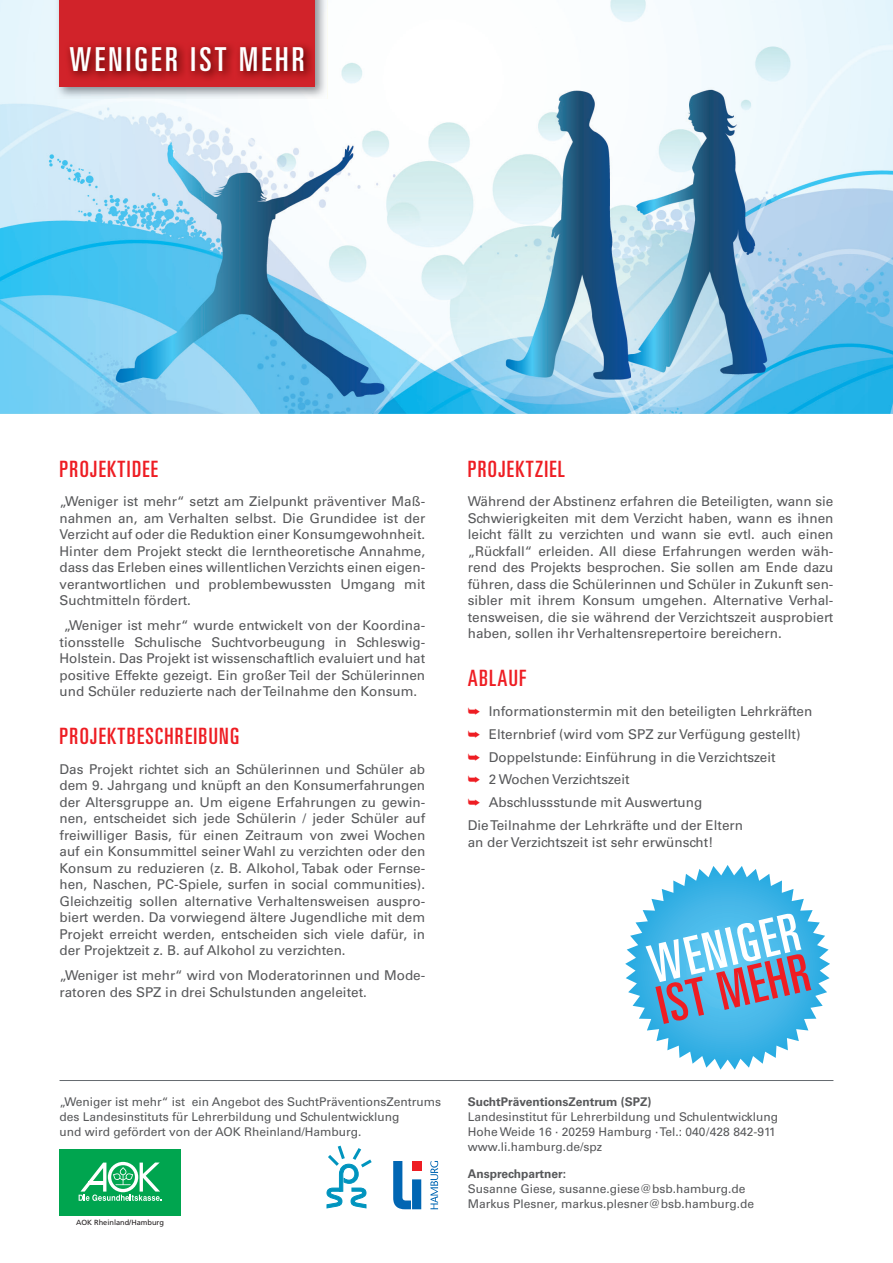
<style>
.page{position:relative;width:893px;height:1263px;background:#fff}
.page>*{position:absolute;margin:0;border:0;box-sizing:border-box;transform-origin:0 0}
.t1{font:ultra-condensed 33px "Univers LT";letter-spacing:.1em;color:#fff}
.t2{font:ultra-condensed 22.5px "Univers LT";letter-spacing:.06em;color:#ee1d23}
.t3{font:13.5px/16.5px "Univers LT";color:#57585a;text-align:justify}
.t4{font:12px/15px "Univers LT";color:#57585a}
.t5{font:700 12px "Univers LT";color:#57585a}
.t6{font:7.5px "Frutiger LT";color:#231f20}
.s1{color:#ee1d23}
</style>
<div class="page">
<img style="left:0;top:0;width:893px;height:414px">
<img style="left:55px;top:0;width:272px;height:99px">
<div style="left:60px;top:0;width:255px;height:86px;background:#d1232a"></div>
<img style="left:68px;top:44px;width:244px;height:35px">
<hr style="left:60px;top:1080px;width:773px;height:1px;background:#666b70">
<svg style="left:430px;top:1161px;width:8px;height:48px"></svg>
<svg style="left:393px;top:1161px;width:18px;height:48px"></svg>
<div style="left:412px;top:1179px;width:9px;height:30px;background:#0166b3"></div>
<div style="left:412px;top:1161px;width:9px;height:9px;background:#ee1d23"></div>
<svg style="left:326px;top:1145px;width:46px;height:63px"></svg>
<svg style="left:625px;top:865px;width:205px;height:205px"></svg>
<div style="left:60px;top:1149px;width:121px;height:67px;background:#00a54f"></div>
<svg style="left:79px;top:1162px;width:83px;height:39px"></svg>
<h1 class="t1" style="left:69px;top:40px;width:237px">WENIGER IST MEHR</h1>
<h2 class="t2" style="left:60px;top:456px;width:100px">PROJEKTIDEE</h2>
<p class="t3" style="left:60px;top:493px;width:367px">„Weniger ist mehr“ setzt am Zielpunkt präventiver Maß&shy;nahmen an, am Verhalten selbst. Die Grundidee ist der Verzicht auf oder die Reduktion einer Konsumgewohnheit.<br>Hinter dem Projekt steckt die lerntheoretische Annahme, dass das Erleben eines willentlichen Verzichts einen eigen&shy;verantwortlichen und problembewussten Umgang mit Suchtmitteln fördert.</p>
<p class="t3" style="left:60px;top:617px;width:367px;text-align:center">„Weniger ist mehr“ wurde entwickelt von der Koordina&shy;tionsstelle Schulische Suchtvorbeugung in Schleswig-Holstein. Das Projekt ist wissenschaftlich evaluiert und hat positive Effekte gezeigt. Ein großer Teil der Schülerinnen und Schüler reduzierte nach der Teilnahme den Konsum.</p>
<h2 class="t2" style="left:60px;top:724px;width:181px">PROJEKTBESCHREIBUNG</h2>
<p class="t3" style="left:60px;top:761px;width:367px">Das Projekt richtet sich an Schülerinnen und Schüler ab dem 9. Jahrgang und knüpft an den Konsumerfahrungen der Altersgruppe an. Um eigene Erfahrungen zu gewin&shy;nen, entscheidet sich jede Schülerin / jeder Schüler auf freiwilliger Basis, für einen Zeitraum von zwei Wochen auf ein Konsummittel seiner Wahl zu verzichten oder den Konsum zu reduzieren (z. B. Alkohol, Tabak oder Fernse&shy;hen, Naschen, PC-Spiele, surfen in social communities).<br>Gleichzeitig sollen alternative Verhaltensweisen auspro&shy;biert werden. Da vorwiegend ältere Jugendliche mit dem Projekt erreicht werden, entscheiden sich viele dafür, in der Projektzeit z. B. auf Alkohol zu verzichten.</p>
<p class="t3" style="left:60px;top:967px;width:367px">„Weniger ist mehr“ wird von Moderatorinnen und Mode&shy;ratoren des SPZ in drei Schulstunden angeleitet.</p>
<h2 class="t2" style="left:468px;top:456px;width:99px">PROJEKTZIEL</h2>
<p class="t3" style="left:468px;top:493px;width:367px">Während der Abstinenz erfahren die Beteiligten, wann sie Schwierigkeiten mit dem Verzicht haben, wann es ihnen leicht fällt zu verzichten und wann sie evtl. auch einen „Rückfall“ erleiden. All diese Erfahrungen werden wäh&shy;rend des Projekts besprochen. Sie sollen am Ende dazu führen, dass die Schülerinnen und Schüler in Zukunft sen&shy;sibler mit ihrem Konsum umgehen. Alternative Verhal&shy;tensweisen, die sie während der Verzichtszeit ausprobiert haben, sollen ihr Verhaltensrepertoire bereichern.</p>
<h2 class="t2" style="left:468px;top:666px;width:60px">ABLAUF</h2>
<p class="t3" style="left:468px;top:699px;width:346px;line-height:23px;text-align:left"><span class="s1">➥</span> Informationstermin mit den beteiligten Lehrkräften <span class="s1">➥</span> Elternbrief (wird vom SPZ zur Verfügung gestellt) <span class="s1">➥</span> Doppelstunde: Einführung in die Verzichtszeit<br><span class="s1">➥</span> 2 Wochen Verzichtszeit<br><span class="s1">➥</span> Abschlussstunde mit Auswertung<br>Die Teilnahme der Lehrkräfte und der Eltern</p>
<p class="t3" style="left:468px;top:834px;width:247px">an der Verzichtszeit ist sehr erwünscht!</p>
<p class="t4" style="left:60px;top:1094px;width:383px">„Weniger ist mehr“ ist ein Angebot des SuchtPräventionsZentrums des Landesinstituts für Lehrerbildung und Schulentwicklung<br>und wird gefördert von der AOK Rheinland/Hamburg.</p>
<p class="t5" style="left:468px;top:1094px;width:185px">SuchtPräventionsZentrum (SPZ)</p>
<p class="t4" style="left:468px;top:1109px;width:312px">Landesinstitut für Lehrerbildung und Schulentwicklung<br>Hohe Weide 16 · 20259 Hamburg · Tel.: 040 / 428 842-911 www.li.hamburg.de/spz</p>
<p class="t5" style="left:468px;top:1167px;width:100px">Ansprechpartner:</p>
<p class="t4" style="left:468px;top:1182px;width:288px">Susanne Giese, susanne.giese@bsb.hamburg.de<br>Markus Plesner, markus.plesner@bsb.hamburg.de</p>
<p class="t6" style="left:76px;top:1217px;width:89px">AOK Rheinland/Hamburg</p>
</div>
